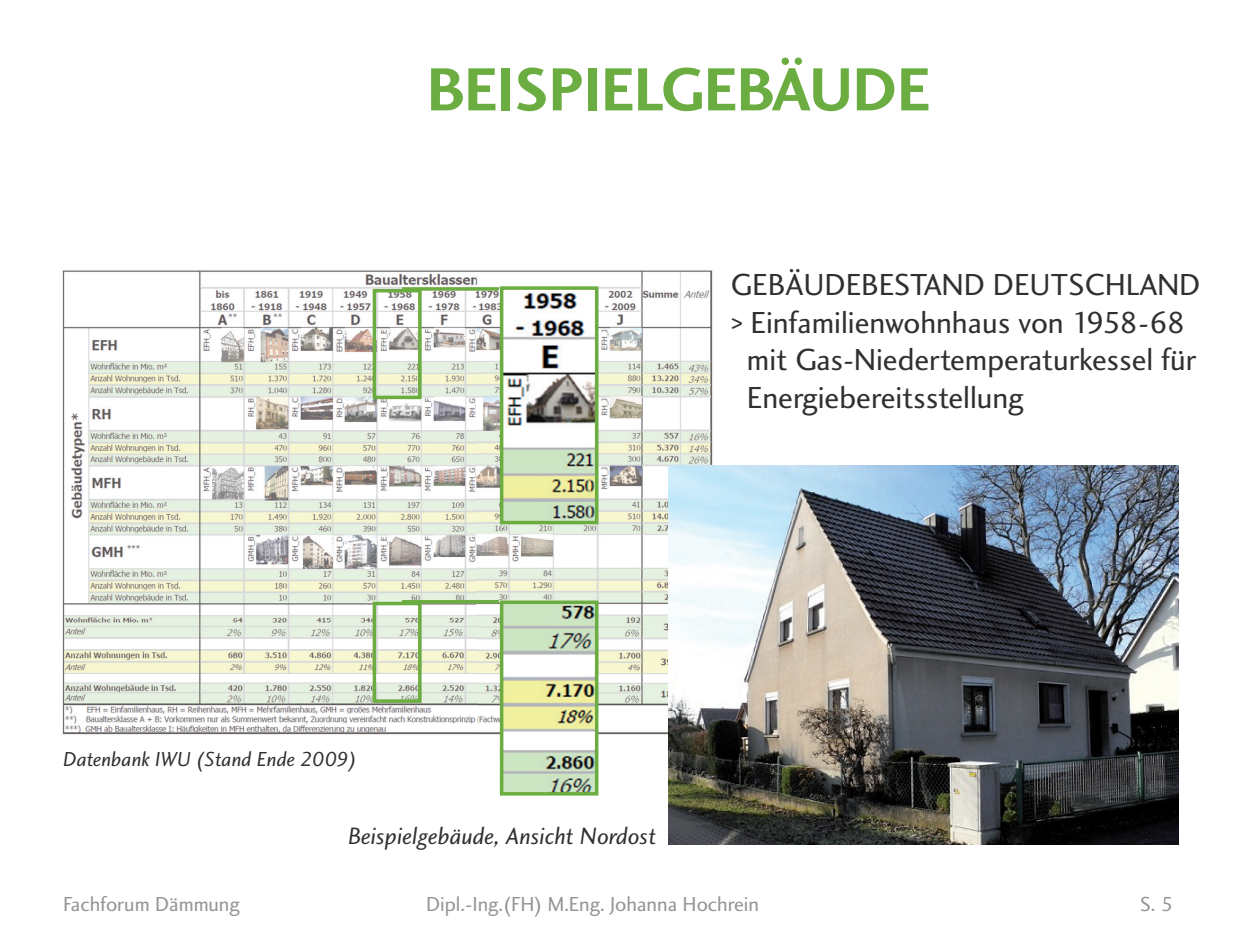
<style>
.page{position:relative;width:1241px;height:943px;background:#fff}
.page>*{position:absolute;margin:0;border:0;box-sizing:border-box;transform-origin:0 0}
.t1{font:63px "Charlotte Sans Bold Plain";color:#6bad40}
.t2{font:31.5px "Charlotte Sans Book Plain";color:#312f30}
.t3{font:24.5px "Charlotte Sans Book Italic Plain";color:#312f30}
.t4{font:21px "Charlotte Sans Book Plain";color:#939598}
.t5{font:21px "Charlotte Sans Book Italic Plain";color:#312f30}
</style>
<div class="page">
<img style="left:62px;top:270px;width:652px;height:469px">
<img style="left:505px;top:291px;width:88px;height:228px">
<div style="left:500px;top:286px;width:98px;height:238px;border:4px solid #6bad40"></div>
<img style="left:505px;top:605px;width:88px;height:185px">
<div style="left:500px;top:600px;width:98px;height:195px;border:4px solid #6bad40"></div>
<div style="left:372px;top:289px;width:49px;height:110px;border:4px solid #6bad40"></div>
<div style="left:372px;top:601px;width:49px;height:101px;border:4px solid #6bad40"></div>
<svg style="left:402px;top:287px;width:97px;height:4px"></svg>
<hr style="left:402px;top:600px;width:97px;height:3px;background:#6bad40">
<img style="left:668px;top:466px;width:509px;height:379px">
<h1 class="t1" style="left:427px;top:53px;width:504px">BEISPIELGEBÄUDE</h1>
<p class="t2" style="left:730px;top:266px;width:471px">GEBÄUDEBESTAND DEUTSCHLAND</p>
<p class="t2" style="left:730px;top:304px;width:456px">&gt; Einfamilienwohnhaus von 1958-68</p>
<p class="t2" style="left:746px;top:342px;width:450px">mit Gas-Niedertemperaturkessel für</p>
<p class="t2" style="left:746px;top:380px;width:278px">Energiebereitsstellung</p>
<p class="t5" style="left:63px;top:747px;width:295px">Datenbank IWU (Stand Ende 2009)</p>
<p class="t3" style="left:348px;top:822px;width:309px">Beispielgebäude, Ansicht Nordost</p>
<p class="t4" style="left:63px;top:892px;width:178px">Fachforum Dämmung</p>
<p class="t4" style="left:426px;top:892px;width:334px">Dipl.-Ing.(FH) M.Eng. Johanna Hochrein</p>
<p class="t4" style="left:1139px;top:892px;width:35px">S. 5</p>
</div>
